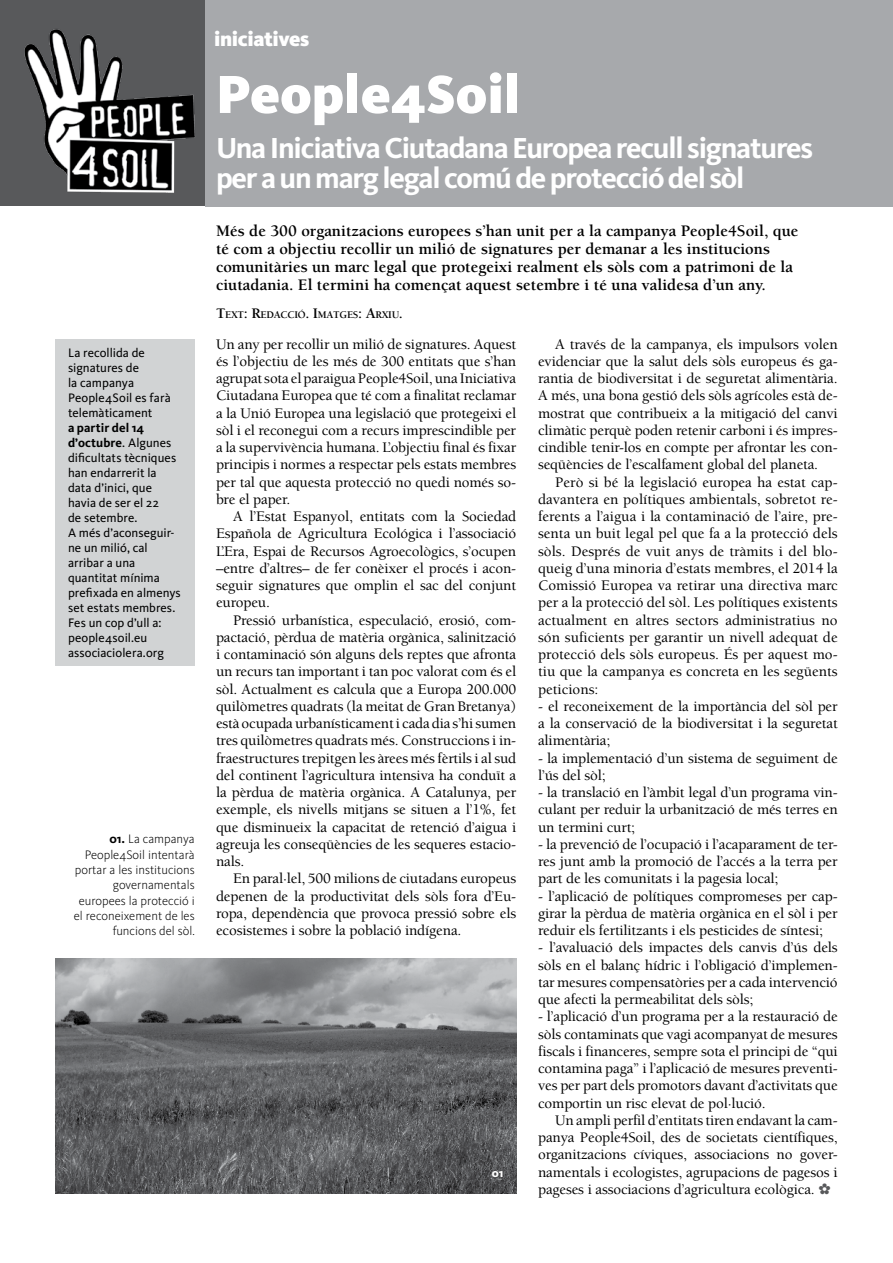
<style>
.page{position:relative;width:893px;height:1263px;background:#fff}
.page>*{position:absolute;margin:0;border:0;box-sizing:border-box;transform-origin:0 0}
.t1{font:900 55.5px "Kievit OT";color:#fff}
.t2{font:700 30px/30px "Kievit OT";letter-spacing:-.04em;color:#fff}
.t3{font:900 21px "Kievit OT";letter-spacing:-.02em;color:#fff}
.t4{font:700 16.5px/18px "Berkeley";color:#000}
.t5{font:500 15px/17.2px "Berkeley";letter-spacing:-.01em;color:#000;text-align:justify}
.t6{font:12.75px/15px "Kievit OT";color:#000}
.t7{font:300 12.75px/15.3px "Kievit OT";color:#000;text-align:right}
.t8{font:800 12px "Kievit OT";color:#fff}
.t9{font:700 10.5px "Berkeley";letter-spacing:-.03em;color:#000}
.s1{font-weight:700}
.s2{font-size:15px}
.s3{color:#58595b}
</style>
<div class="page">
<div style="left:205px;top:0;width:688px;height:206px;background:#a7a9ac"></div>
<div style="left:0;top:0;width:205px;height:206px;background:#58595b"></div>
<img style="left:55px;top:958px;width:461px;height:236px">
<div style="left:55px;top:339px;width:140px;height:327px;background:#d1d3d4"></div>
<img style="left:24px;top:29px;width:171px;height:164px">
<p class="t6" style="left:68px;top:345px;width:104px">La recollida de signatures de<br>la campanya<br>People4Soil es farà telemàticament</p>
<p class="t6" style="left:68px;top:420px;width:114px"><span class="s1">a partir del 14 d’octubre</span>. Algunes dificultats tècniques han endarrerit la data d’inici, que havia de ser el 22<br>de setembre.<br>A més d’aconseguir&shy;ne un milió, cal arribar a una quantitat mínima prefixada en almenys set estats membres.<br>Fes un cop d’ull a: people4soil.eu associaciolera.org</p>
<p class="t7" style="left:74px;top:831px;width:122px"><span class="s1">01.</span> La campanya<br>People4Soil intentarà portar a les institucions governamentals europees la protecció i el reconeixement de les funcions del sòl.</p>
<h3 class="t3" style="left:214px;top:26px;width:97px">iniciatives</h3>
<h1 class="t1" style="left:216px;top:61px;width:306px">People4Soil</h1>
<h2 class="t2" style="left:216px;top:133px;width:599px">Una Iniciativa Ciutadana Europea recull signatures per a un marg legal comú de protecció del sòl</h2>
<p class="t4" style="left:216px;top:222px;width:584px">Més de 300 organitzacions europees s’han unit per a la campanya People4Soil, que té com a objectiu recollir un milió de signatures per demanar a les institucions comunitàries un marc legal que protegeixi realment els sòls com a patrimoni de la ciutadania. El termini ha començat aquest setembre i té una validesa d’un any.</p>
<p class="t9" style="left:216px;top:309px;width:188px"><span class="s2">T</span>EXT<span class="s2">: R</span>EDACCIÓ<span class="s2">. I</span>MATGES<span class="s2">: A</span>RXIU<span class="s2">.</span></p>
<p class="t5" style="left:216px;top:335px;width:302px">Un any per recollir un milió de signatures. Aquest és l’objectiu de les més de 300 entitats que s’han agrupat sota el paraigua People4Soil, una Iniciativa Ciutadana Europea que té com a finalitat reclamar a la Unió Europea una legislació que protegeixi el sòl i el reconegui com a recurs imprescindible per a la supervivència humana. L’objectiu final és fixar principis i normes a respectar pels estats membres per tal que aquesta protecció no quedi només so&shy;bre el paper.</p>
<p class="t5" style="left:216px;top:508px;width:302px;text-indent:17px">A l’Estat Espanyol, entitats com la Sociedad Española de Agricultura Ecológica i l’associació L’Era, Espai de Recursos Agroecològics, s’ocupen –entre d’altres– de fer conèixer el procés i acon&shy;seguir signatures que omplin el sac del conjunt europeu.</p>
<p class="t5" style="left:216px;top:611px;width:302px;text-indent:17px">Pressió urbanística, especulació, erosió, com&shy;pactació, pèrdua de matèria orgànica, salinització i contaminació són alguns dels reptes que afronta un recurs tan important i tan poc valorat com és el sòl. Actualment es calcula que a Europa 200.000 quilòmetres quadrats (la meitat de Gran Bretanya) està ocupada urbanísticament i cada dia s’hi sumen tres quilòmetres quadrats més. Construccions i in&shy;fraestructures trepitgen les àrees més fèrtils i al sud del continent l’agricultura intensiva ha conduït a la pèrdua de matèria orgànica. A Catalunya, per exemple, els nivells mitjans se situen a l’1%, fet que disminueix la capacitat de retenció d’aigua i agreuja les conseqüències de les sequeres estacio&shy;nals.</p>
<p class="t5" style="left:216px;top:870px;width:302px;text-indent:17px">En paral·lel, 500 milions de ciutadans europeus depenen de la productivitat dels sòls fora d’Eu&shy;ropa, dependència que provoca pressió sobre els ecosistemes i sobre la població indígena.</p>
<p class="t5" style="left:538px;top:335px;width:301px;text-indent:17px">A través de la campanya, els impulsors volen evidenciar que la salut dels sòls europeus és ga&shy;rantia de biodiversitat i de seguretat alimentària.<br>A més, una bona gestió dels sòls agrícoles està de&shy;mostrat que contribueix a la mitigació del canvi climàtic perquè poden retenir carboni i és impres&shy;cindible tenir-los en compte per afrontar les con&shy;seqüències de l’escalfament global del planeta.</p>
<p class="t5" style="left:538px;top:473px;width:301px;text-indent:17px">Però si bé la legislació europea ha estat cap&shy;davantera en polítiques ambientals, sobretot re&shy;ferents a l’aigua i la contaminació de l’aire, pre&shy;senta un buit legal pel que fa a la protecció dels sòls. Després de vuit anys de tràmits i del blo&shy;queig d’una minoria d’estats membres, el 2014 la Comissió Europea va retirar una directiva marc per a la protecció del sòl. Les polítiques existents actualment en altres sectors administratius no són suficients per garantir un nivell adequat de protecció dels sòls europeus. És per aquest mo&shy;tiu que la campanya es concreta en les següents peticions:</p>
<p class="t5" style="left:538px;top:698px;width:301px">- el reconeixement de la importància del sòl per a la conservació de la biodiversitat i la seguretat alimentària;</p>
<p class="t5" style="left:538px;top:749px;width:301px">- la implementació d’un sistema de seguiment de l’ús del sòl;</p>
<p class="t5" style="left:538px;top:784px;width:301px">- la translació en l’àmbit legal d’un programa vin&shy;culant per reduir la urbanització de més terres en un termini curt;</p>
<p class="t5" style="left:538px;top:836px;width:301px">- la prevenció de l’ocupació i l’acaparament de ter&shy;res junt amb la promoció de l’accés a la terra per part de les comunitats i la pagesia local;</p>
<p class="t5" style="left:538px;top:887px;width:301px">- l’aplicació de polítiques compromeses per cap&shy;girar la pèrdua de matèria orgànica en el sòl i per reduir els fertilitzants i els pesticides de síntesi;</p>
<p class="t5" style="left:538px;top:939px;width:301px">- l’avaluació dels impactes dels canvis d’ús dels sòls en el balanç hídric i l’obligació d’implemen&shy;tar mesures compensatòries per a cada intervenció que afecti la permeabilitat dels sòls;</p>
<p class="t5" style="left:538px;top:1008px;width:301px">- l’aplicació d’un programa per a la restauració de sòls contaminats que vagi acompanyat de mesures fiscals i financeres, sempre sota el principi de “qui contamina paga” i l’aplicació de mesures preventi&shy;ves per part dels promotors davant d’activitats que comportin un risc elevat de pol·lució.</p>
<p class="t5" style="left:538px;top:1112px;width:301px;text-indent:17px">Un ampli perfil d’entitats tiren endavant la cam&shy;panya People4Soil, des de societats científiques, organitzacions cíviques, associacions no gover&shy;namentals i ecologistes, agrupacions de pagesos i pageses i associacions d’agricultura ecològica. <span class="s3">✿</span></p>
<p class="t8" style="left:492px;top:1165px;width:13px">01</p>
</div>
